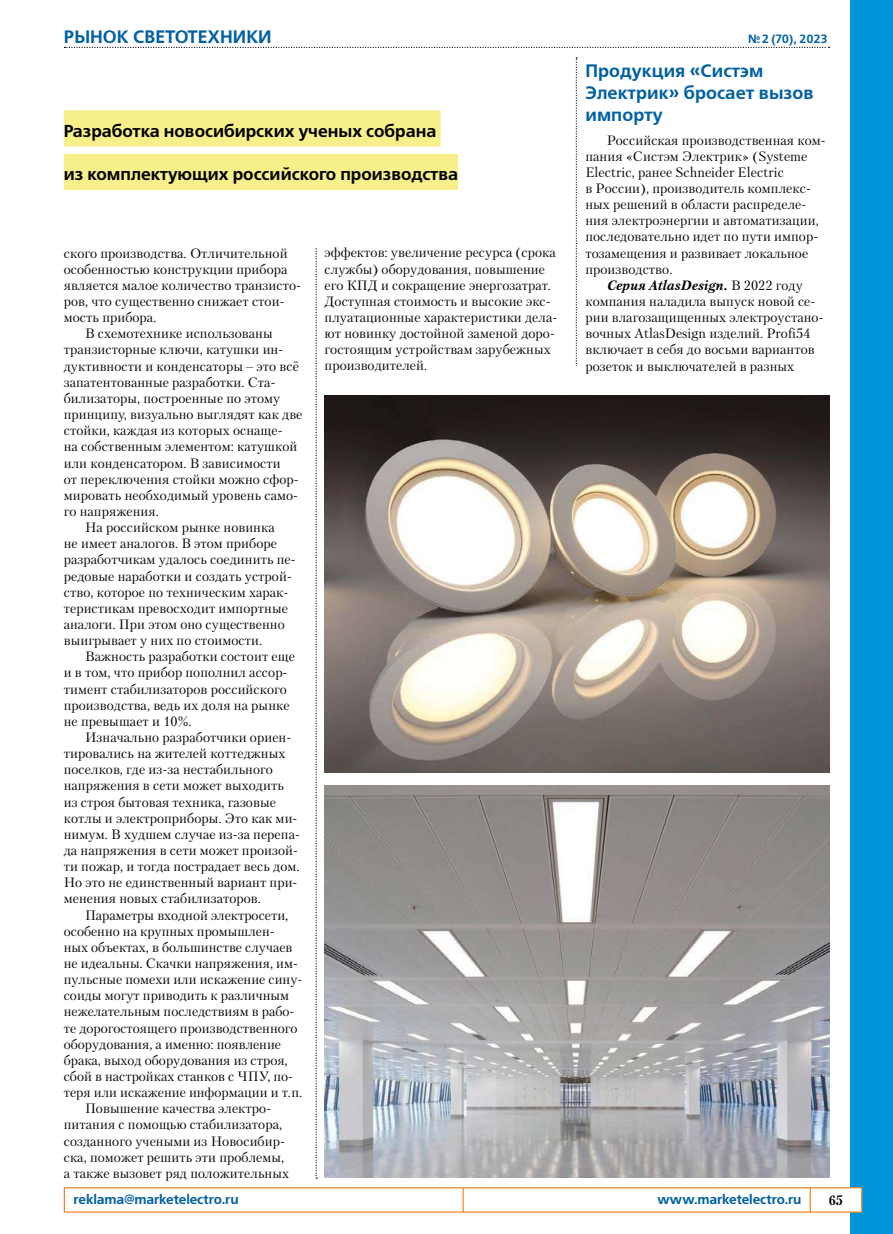
<style>
.page{position:relative;width:893px;height:1234px;background:#fff}
.page>*{position:absolute;margin:0;border:0;box-sizing:border-box;transform-origin:0 0}
.t1{font:18px/21.6px "Free Set Demi C";letter-spacing:.005em;color:#0060a2}
.t2{font:17.25px "Free Set Demi C";color:#000}
.t3{font:13.5px/16.2px "Petersburg C";letter-spacing:.005em;color:#000}
.t4{font:13.5px "Free Set Demi C";letter-spacing:-.015em;color:#0060a2}
.t5{font:italic 700 13.5px "Petersburg C";letter-spacing:.005em;color:#000}
.t6{font:700 13.5px "Petersburg C";color:#000}
.t7{font:12px "Free Set Demi C";letter-spacing:-.02em;color:#0060a2}
.s1{font-weight:400;font-style:normal}
</style>
<div class="page">
<svg style="left:64px;top:47px;width:766px;height:1px"></svg>
<svg style="left:576px;top:57px;width:1px;height:1120px"></svg>
<svg style="left:316px;top:248px;width:1px;height:930px"></svg>
<div style="left:850px;top:0;width:43px;height:1233px;background:#0095da"></div>
<div style="left:64px;top:1186px;width:798px;height:26px;background:#fff;border:1px solid #f58220"></div>
<svg style="left:810px;top:1187px;width:1px;height:25px"></svg>
<hr style="left:462px;top:1187px;width:2px;height:25px;background:#f58220">
<div style="left:325px;top:756px;width:504px;height:392px;background:#fff"></div>
<img style="left:325px;top:785px;width:504px;height:391px">
<div style="left:325px;top:366px;width:504px;height:377px;background:#fff"></div>
<img style="left:325px;top:395px;width:504px;height:377px">
<div style="left:64px;top:110px;width:377px;height:36px;background:#f7f08a"></div>
<div style="left:64px;top:154px;width:394px;height:36px;background:#f7f08a"></div>
<h1 class="t1" style="left:64px;top:26px;width:209px">РЫНОК СВЕТОТЕХНИКИ</h1>
<p class="t2" style="left:64px;top:121px;width:374px">Разработка новосибирских ученых собрана</p>
<p class="t2" style="left:64px;top:165px;width:396px">из комплектующих российского производства</p>
<p class="t3" style="left:64px;top:244px;width:225px">ского производства. Отличительной</p>
<p class="t3" style="left:64px;top:261px;width:225px">особенностью конструкции прибора</p>
<p class="t3" style="left:64px;top:277px;width:239px">является малое количество транзисто-</p>
<p class="t3" style="left:64px;top:293px;width:222px">ров, что существенно снижает стои-</p>
<p class="t3" style="left:64px;top:309px;width:94px">мость прибора.</p>
<p class="t3" style="left:85px;top:325px;width:189px">В схемотехнике использованы</p>
<p class="t3" style="left:64px;top:341px;width:221px">транзисторные ключи, катушки ин-</p>
<p class="t3" style="left:64px;top:357px;width:237px">дуктивности и конденсаторы – это всё</p>
<p class="t3" style="left:64px;top:374px;width:213px">запатентованные разработки. Ста-</p>
<p class="t3" style="left:64px;top:390px;width:218px">билизаторы, построенные по этому</p>
<p class="t3" style="left:64px;top:406px;width:240px">принципу, визуально выглядят как две</p>
<p class="t3" style="left:64px;top:422px;width:220px">стойки, каждая из которых оснаще-</p>
<p class="t3" style="left:64px;top:438px;width:235px">на собственным элементом: катушкой</p>
<p class="t3" style="left:64px;top:454px;width:218px">или конденсатором. В зависимости</p>
<p class="t3" style="left:64px;top:470px;width:236px">от переключения стойки можно сфор-</p>
<p class="t3" style="left:64px;top:486px;width:236px">мировать необходимый уровень само-</p>
<p class="t3" style="left:64px;top:503px;width:97px">го напряжения.</p>
<p class="t3" style="left:85px;top:519px;width:191px">На российском рынке новинка</p>
<p class="t3" style="left:64px;top:535px;width:215px">не имеет аналогов. В этом приборе</p>
<p class="t3" style="left:64px;top:551px;width:233px">разработчикам удалось соединить пе-</p>
<p class="t3" style="left:64px;top:567px;width:230px">редовые наработки и создать устрой-</p>
<p class="t3" style="left:64px;top:583px;width:226px">ство, которое по техническим харак-</p>
<p class="t3" style="left:64px;top:599px;width:226px">теристикам превосходит импортные</p>
<p class="t3" style="left:64px;top:616px;width:222px">аналоги. При этом оно существенно</p>
<p class="t3" style="left:64px;top:632px;width:200px">выигрывает у них по стоимости.</p>
<p class="t3" style="left:85px;top:648px;width:211px">Важность разработки состоит еще</p>
<p class="t3" style="left:64px;top:664px;width:225px">и в том, что прибор пополнил ассор-</p>
<p class="t3" style="left:64px;top:680px;width:225px">тимент стабилизаторов российского</p>
<p class="t3" style="left:64px;top:696px;width:227px">производства, ведь их доля на рынке</p>
<p class="t3" style="left:64px;top:712px;width:129px">не превышает и 10%.</p>
<p class="t3" style="left:85px;top:728px;width:208px">Изначально разработчики ориен-</p>
<p class="t3" style="left:64px;top:745px;width:223px">тировались на жителей коттеджных</p>
<p class="t3" style="left:64px;top:761px;width:211px">поселков, где из-за нестабильного</p>
<p class="t3" style="left:64px;top:777px;width:222px">напряжения в сети может выходить</p>
<p class="t3" style="left:64px;top:793px;width:214px">из строя бытовая техника, газовые</p>
<p class="t3" style="left:64px;top:809px;width:235px">котлы и электроприборы. Это как ми-</p>
<p class="t3" style="left:64px;top:825px;width:238px">нимум. В худшем случае из-за перепа-</p>
<p class="t3" style="left:64px;top:841px;width:236px">да напряжения в сети может произой-</p>
<p class="t3" style="left:64px;top:858px;width:237px">ти пожар, и тогда пострадает весь дом.</p>
<p class="t3" style="left:64px;top:874px;width:235px">Но это не единственный вариант при-</p>
<p class="t3" style="left:64px;top:890px;width:199px">менения новых стабилизаторов.</p>
<p class="t3" style="left:85px;top:906px;width:205px">Параметры входной электросети,</p>
<p class="t3" style="left:64px;top:922px;width:212px">особенно на крупных промышлен-</p>
<p class="t3" style="left:64px;top:938px;width:230px">ных объектах, в большинстве случаев</p>
<p class="t3" style="left:64px;top:954px;width:236px">не идеальны. Скачки напряжения, им-</p>
<p class="t3" style="left:64px;top:970px;width:240px">пульсные помехи или искажение сину-</p>
<p class="t3" style="left:64px;top:987px;width:227px">соиды могут приводить к различным</p>
<p class="t3" style="left:64px;top:1003px;width:232px">нежелательным последствиям в рабо-</p>
<p class="t3" style="left:64px;top:1019px;width:235px">те дорогостоящего производственного</p>
<p class="t3" style="left:64px;top:1035px;width:219px">оборудования, а именно: появление</p>
<p class="t3" style="left:64px;top:1051px;width:225px">брака, выход оборудования из строя,</p>
<p class="t3" style="left:64px;top:1067px;width:231px">сбой в настройках станков с ЧПУ, по-</p>
<p class="t3" style="left:64px;top:1083px;width:240px">теря или искажение информации и т.п.</p>
<p class="t3" style="left:85px;top:1099px;width:188px">Повышение качества электро-</p>
<p class="t3" style="left:64px;top:1116px;width:220px">питания с помощью стабилизатора,</p>
<p class="t3" style="left:64px;top:1132px;width:223px">созданного учеными из Новосибир-</p>
<p class="t3" style="left:64px;top:1148px;width:222px">ска, поможет решить эти проблемы,</p>
<p class="t3" style="left:64px;top:1164px;width:227px">а также вызовет ряд положительных</p>
<p class="t3" style="left:325px;top:244px;width:234px">эффектов: увеличение ресурса (срока службы) оборудования, повышение его КПД и сокращение энергозатрат.<br>Доступная стоимость и высокие экс&shy;плуатационные характеристики дела&shy;ют новинку достойной заменой доро&shy;гостоящим устройствам зарубежных производителей.</p>
<p class="t7" style="left:748px;top:32px;width:81px">№ 2 (70), 2023</p>
<h1 class="t1" style="left:585px;top:61px;width:230px">Продукция «Систэм<br>Электрик» бросает вызов импорту</h1>
<p class="t3" style="left:607px;top:131px;width:220px">Российская производственная ком-</p>
<p class="t3" style="left:585px;top:148px;width:224px">пания «Систэм Электрик» (Systeme</p>
<p class="t3" style="left:585px;top:164px;width:200px">Electric, ранее Schneider Electric</p>
<p class="t3" style="left:585px;top:180px;width:227px">в России), производитель комплекс-</p>
<p class="t3" style="left:585px;top:196px;width:222px">ных решений в области распределе-</p>
<p class="t3" style="left:585px;top:212px;width:235px">ния электроэнергии и автоматизации,</p>
<p class="t3" style="left:585px;top:228px;width:234px">последовательно идет по пути импор-</p>
<p class="t3" style="left:585px;top:244px;width:224px">тозамещения и развивает локальное</p>
<p class="t3" style="left:585px;top:261px;width:89px">производство.</p>
<p class="t5" style="left:607px;top:277px;width:198px">Серия AtlasDesign. <span class="s1">В 2022 году</span></p>
<p class="t3" style="left:585px;top:293px;width:231px">компания наладила выпуск новой се-</p>
<p class="t3" style="left:585px;top:309px;width:240px">рии влагозащищенных электроустано-</p>
<p class="t3" style="left:585px;top:325px;width:227px">вочных AtlasDesign изделий. Profi54</p>
<p class="t3" style="left:585px;top:341px;width:231px">включает в себя до восьми вариантов</p>
<p class="t3" style="left:585px;top:357px;width:210px">розеток и выключателей в разных</p>
<p class="t4" style="left:73px;top:1191px;width:167px">reklama@marketelectro.ru</p>
<p class="t4" style="left:657px;top:1191px;width:146px">www.marketelectro.ru</p>
<p class="t6" style="left:829px;top:1191px;width:16px">65</p>
</div>
